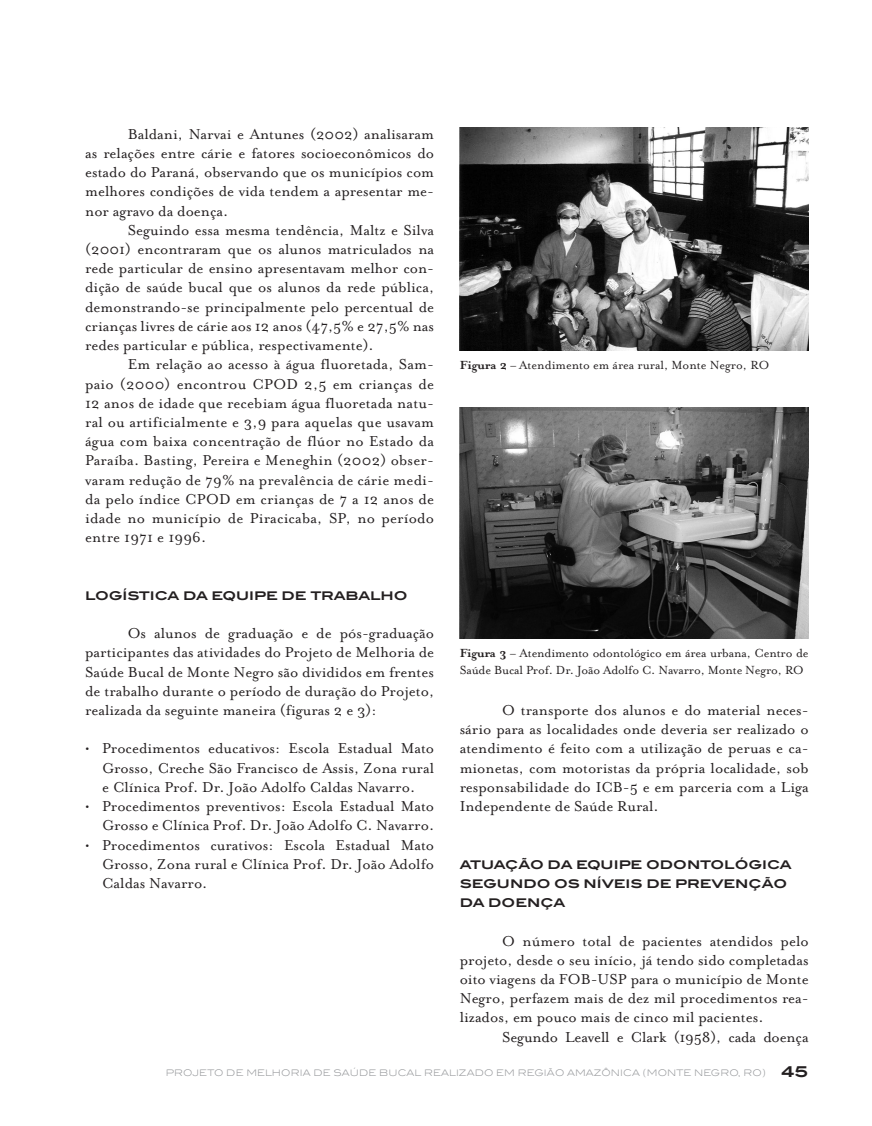
<style>
.page{position:relative;width:872px;height:1126px;background:#fff}
.page>*{position:absolute;margin:0;border:0;box-sizing:border-box;transform-origin:0 0}
.t1{font:16.5px/19.2px "Mrs Eaves Roman";color:#231f20;text-align:justify}
.t2{font:700 15px "Blair ITC";color:#231f20}
.t3{font:13.5px/16.2px "Mrs Eaves Roman";letter-spacing:-.01em;color:#231f20}
.t4{font:700 12px "Blair ITC";color:#231f20}
.t5{font:300 9px "Blair ITC";letter-spacing:.02em;color:#939598}
.s1{font-family:"Mrs Eaves";font-weight:700}
</style>
<div class="page">
<img style="left:459px;top:128px;width:349px;height:222px">
<img style="left:459px;top:407px;width:349px;height:231px">
<p class="t1" style="left:85px;top:124px;width:350px;text-indent:43px">Baldani, Narvai e Antunes (2002) analisaram as relações entre cárie e fatores socioeconômicos do estado do Paraná, observando que os municípios com melhores condições de vida tendem a apresentar me&shy;nor agravo da doença.</p>
<p class="t1" style="left:85px;top:220px;width:350px;text-indent:43px">Seguindo essa mesma tendência, Maltz e Silva (2001) encontraram que os alunos matriculados na rede particular de ensino apresentavam melhor con&shy;dição de saúde bucal que os alunos da rede pública, demonstrando-se principalmente pelo percentual de crianças livres de cárie aos 12 anos (47,5% e 27,5% nas redes particular e pública, respectivamente).</p>
<p class="t1" style="left:85px;top:355px;width:350px;text-indent:43px">Em relação ao acesso à água fluoretada, Sam&shy;paio (2000) encontrou CPOD 2,5 em crianças de 12 anos de idade que recebiam água fluoretada natu&shy;ral ou artificialmente e 3,9 para aquelas que usavam água com baixa concentração de flúor no Estado da Paraíba. Basting, Pereira e Meneghin (2002) obser&shy;varam redução de 79% na prevalência de cárie medi&shy;da pelo índice CPOD em crianças de 7 a 12 anos de idade no município de Piracicaba, SP, no período entre 1971 e 1996.</p>
<p class="t3" style="left:459px;top:357px;width:311px"><span class="s1">Figura 2</span> – Atendimento em área rural, Monte Negro, RO</p>
<p class="t4" style="left:85px;top:588px;width:48px">LOGÍSTICA</p>
<p class="t4" style="left:183px;top:588px;width:13px">DA</p>
<p class="t4" style="left:211px;top:588px;width:36px">EQUIPE</p>
<p class="t4" style="left:281px;top:588px;width:13px">DE</p>
<p class="t4" style="left:310px;top:588px;width:13px">TRABAL</p>
<p class="t4" style="left:380px;top:588px;width:27px">HO</p>
<p class="t1" style="left:85px;top:624px;width:350px;text-indent:43px">Os alunos de graduação e de pós-graduação participantes das atividades do Projeto de Melhoria de Saúde Bucal de Monte Negro são divididos em frentes de trabalho durante o período de duração do Projeto, realizada da seguinte maneira (figuras 2 e 3):</p>
<p class="t1" style="left:102px;top:739px;width:333px;text-indent:-17px">• Procedimentos educativos: Escola Estadual Mato Grosso, Creche São Francisco de Assis, Zona rural e Clínica Prof. Dr. João Adolfo Caldas Navarro.</p>
<p class="t1" style="left:85px;top:796px;width:350px;text-align:right">• Procedimentos preventivos: Escola Estadual Mato<br>Grosso e Clínica Prof. Dr. João Adolfo C. Navarro.</p>
<p class="t1" style="left:102px;top:835px;width:333px;text-indent:-17px">• Procedimentos curativos: Escola Estadual Mato Grosso, Zona rural e Clínica Prof. Dr. João Adolfo Caldas Navarro.</p>
<p class="t3" style="left:459px;top:645px;width:350px"><span class="s1">Figura 3</span> – Atendimento odontológico em área urbana, Centro de<br>Saúde Bucal Prof. Dr. João Adolfo C. Navarro, Monte Negro, RO</p>
<p class="t1" style="left:459px;top:700px;width:350px;text-indent:43px">O transporte dos alunos e do material neces&shy;sário para as localidades onde deveria ser realizado o atendimento é feito com a utilização de peruas e ca&shy;mionetas, com motoristas da própria localidade, sob responsabilidade do ICB-5 e em parceria com a Liga Independente de Saúde Rural.</p>
<p class="t4" style="left:459px;top:857px;width:24px">ATUA</p>
<p class="t4" style="left:505px;top:857px;width:27px">ÇÃO</p>
<p class="t4" style="left:547px;top:857px;width:13px">DA</p>
<p class="t4" style="left:576px;top:857px;width:36px">EQUIPE</p>
<p class="t4" style="left:645px;top:857px;width:14px">ODONTOL</p>
<p class="t4" style="left:734px;top:857px;width:38px">ÓGICA</p>
<p class="t4" style="left:459px;top:876px;width:52px">SEGUNDO</p>
<p class="t4" style="left:554px;top:876px;width:13px">OS</p>
<p class="t4" style="left:583px;top:876px;width:11px">NÍVEIS</p>
<p class="t4" style="left:646px;top:876px;width:13px">DE</p>
<p class="t4" style="left:675px;top:876px;width:13px">PREVEN</p>
<p class="t4" style="left:748px;top:876px;width:27px">ÇÃO</p>
<p class="t4" style="left:459px;top:895px;width:13px">DA</p>
<p class="t4" style="left:488px;top:895px;width:14px">DOEN</p>
<p class="t4" style="left:540px;top:895px;width:25px">ÇA</p>
<p class="t1" style="left:459px;top:931px;width:350px;text-indent:43px">O número total de pacientes atendidos pelo projeto, desde o seu início, já tendo sido completadas oito viagens da FOB-USP para o município de Monte Negro, perfazem mais de dez mil procedimentos rea&shy;lizados, em pouco mais de cinco mil pacientes.</p>
<p class="t1" style="left:502px;top:1027px;width:308px">Segundo Leavell e Clark (1958), cada doença</p>
<p class="t5" style="left:166px;top:1067px;width:601px">PROJETO DE MELHORIA DE SAÚDE BUCAL REALIZADO EM REG IÃO AMAZÔNICA (MONTE NEG RO, RO)</p>
<p class="t2" style="left:781px;top:1061px;width:29px">45</p>
</div>
